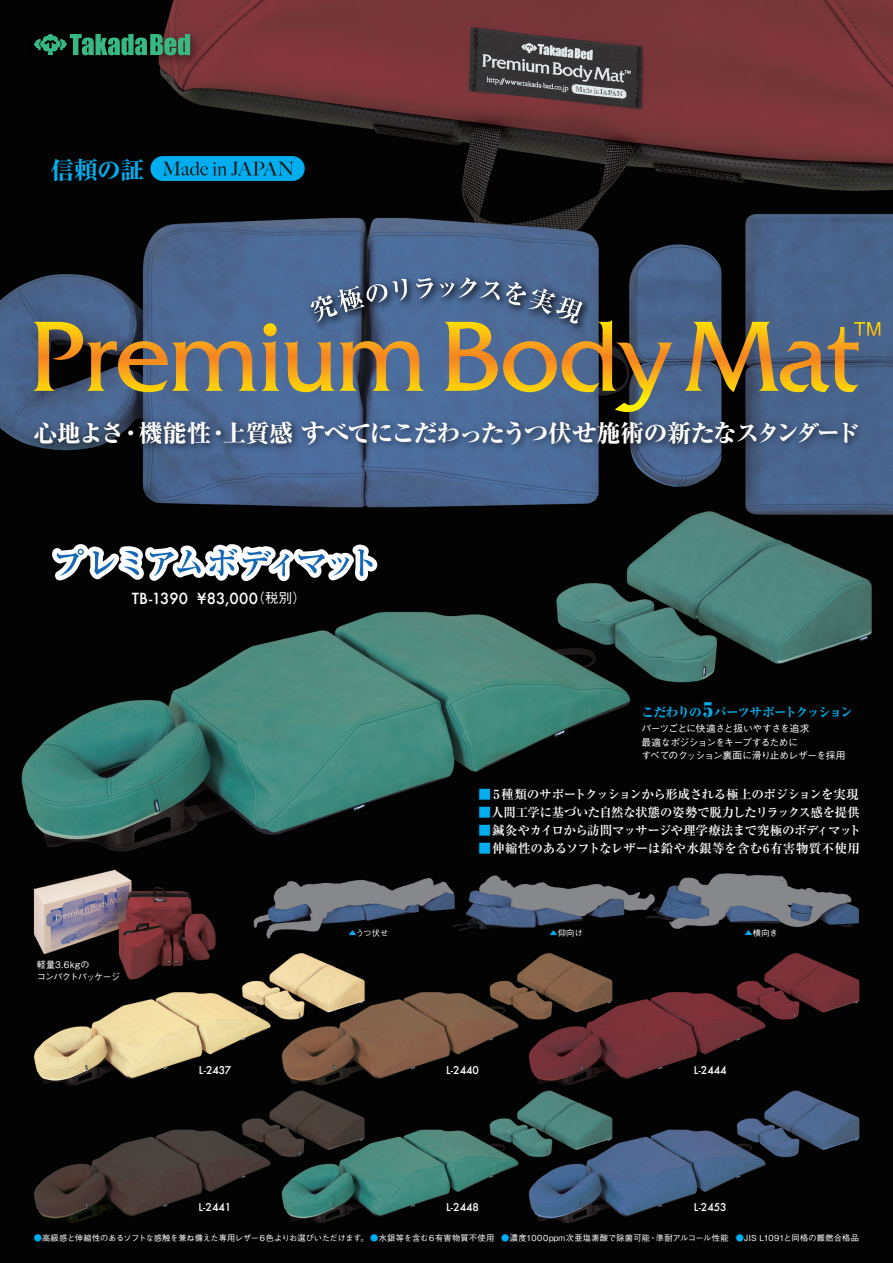
<style>
.page{position:relative;width:893px;height:1263px;background:#fff}
.page>*{position:absolute;margin:0;border:0;box-sizing:border-box;transform-origin:0 0}
.t1{font:800 24px "Ryumin Pro";letter-spacing:-.05em;color:#fff}
.t2{font:800 24px "Ryumin Pro";color:#00aeef}
.t3{font:500 15px "Futura";letter-spacing:.01em;color:#fff}
.t4{font:800 12.75px "Ryumin Pro";letter-spacing:-.09em;color:#00aeef}
.t5{font:700 12.6px "Ryumin Pro";letter-spacing:-.025em;color:#fff}
.t6{font:700 12.6px "Ryumin Pro";letter-spacing:-.05em;color:#fff}
.t7{font:700 12.6px "Ryumin Pro";letter-spacing:.01em;color:#fff}
.t8{font:500 10.5px "Futura";color:#fff}
.t9{font:500 9.75px/13.5px "Gothic BBB Pro";letter-spacing:-.05em;color:#fff}
.t10{font:500 9px/12px "Gothic BBB Pro";letter-spacing:-.065em;color:#fff}
.t11{font:500 8.25px "Gothic BBB Pro";letter-spacing:.005em;color:#fff}
.s1{font-family:"Gothic BBB Pro";font-size:13.5px}
.s2{font-weight:900;font-size:19.5px}
.s3{color:#00aeef}
</style>
<div class="page">
<img style="left:0;top:0;width:893px;height:1263px">
<img style="left:23px;top:23px;width:185px;height:51px">
<svg style="left:34px;top:34px;width:156px;height:21px;background:#287352"></svg>
<img style="left:26px;top:413px;width:846px;height:48px">
<svg style="left:685px;top:322px;width:195px;height:70px;background:#7b7054"></svg>
<svg style="left:52px;top:544px;width:325px;height:37px"></svg>
<img style="left:303px;top:270px;width:291px;height:66px">
<svg style="left:34px;top:278px;width:399px;height:114px;background:#666c70"></svg>
<svg style="left:440px;top:278px;width:232px;height:134px;background:#666c6c"></svg>
<div style="left:150px;top:156px;width:155px;height:25px;background:#00aeef;border-radius:12px"></div>
<svg style="left:163px;top:161px;width:131px;height:15px"></svg>
<h1 class="t2" style="left:50px;top:151px;width:96px">信頼の証</h1>
<h1 class="t1" style="left:33px;top:414px;width:828px">心地よさ・機能性・上質感 すべてにこだわったうつ伏せ施術の新たなスタンダード</h1>
<h2 class="t3" style="left:132px;top:588px;width:176px">TB-1390 ¥83,000<span class="s1">（税別）</span></h2>
<p class="t10" style="left:37px;top:957px;width:85px">軽量3.6kgの<br>コンパクトパッケージ</p>
<h3 class="t4" style="left:641px;top:702px;width:213px">こだわりの<span class="s2">5</span>パーツサポートクッション</h3>
<p class="t9" style="left:641px;top:721px;width:206px">パーツごとに快適さと扱いやすさを追求<br>最適なポジションをキープするために<br>すべてのクッション裏面に滑り止めレザーを採用</p>
<h3 class="t5" style="left:478px;top:784px;width:382px"><span class="s3">■</span> 5種類のサポートクッションから形成される極上のポジションを実現</h3>
<h3 class="t5" style="left:478px;top:802px;width:383px"><span class="s3">■</span>人間工学に基づいた自然な状態の姿勢で脱力したリラックス感を提供</h3>
<h3 class="t6" style="left:478px;top:820px;width:384px"><span class="s3">■</span>鍼灸やカイロから訪問マッサージや理学療法まで究極のボディマット</h3>
<h3 class="t7" style="left:478px;top:838px;width:383px"><span class="s3">■</span>伸縮性のあるソフトなレザーは鉛や水銀等を含む6有害物質不使用</h3>
<p class="t11" style="left:349px;top:926px;width:41px"><span class="s3">▲</span>うつ伏せ</p>
<p class="t11" style="left:550px;top:926px;width:34px"><span class="s3">▲</span>仰向け</p>
<p class="t11" style="left:744px;top:926px;width:35px"><span class="s3">▲</span>横向き</p>
<p class="t8" style="left:199px;top:1063px;width:34px">L-2437</p>
<p class="t8" style="left:446px;top:1063px;width:34px">L-2440</p>
<p class="t8" style="left:694px;top:1063px;width:34px">L-2444</p>
<p class="t8" style="left:198px;top:1200px;width:34px">L-2441</p>
<p class="t8" style="left:446px;top:1200px;width:34px">L-2448</p>
<p class="t8" style="left:694px;top:1200px;width:34px">L-2453</p>
<p class="t11" style="left:34px;top:1231px;width:827px"><span class="s3">●</span>高級感と伸縮性のあるソフトな感触を兼ね備えた専用レザー6色よりお選びいただけます。 <span class="s3">●</span>水銀等を含む6有害物質不使用 <span class="s3">●</span>濃度1000ppm次亜塩素酸で除菌可能・準耐アルコール性能 <span class="s3">●</span>JIS L1091と同格の難燃合格品</p>
</div>
